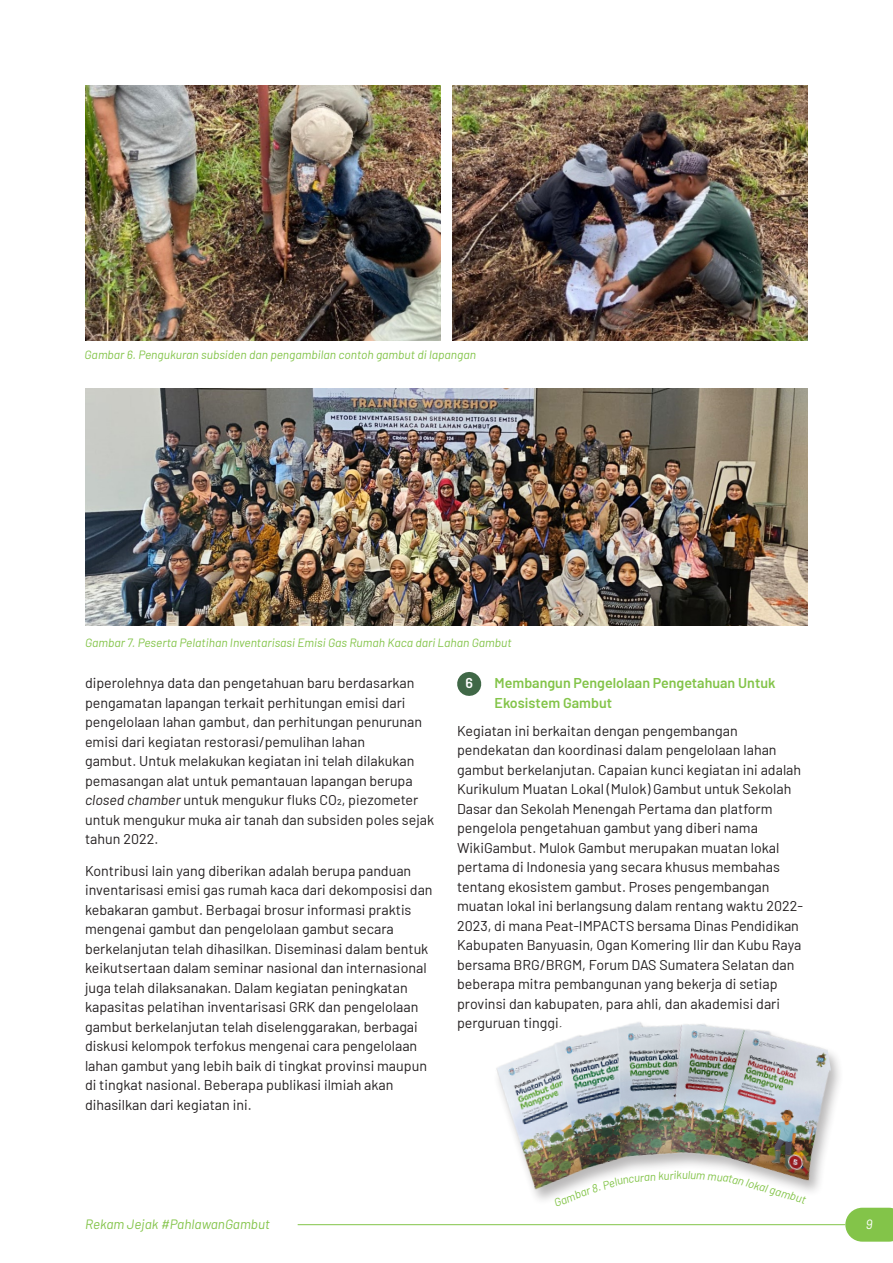
<style>
.page{position:relative;width:893px;height:1263px;background:#fff}
.page>*{position:absolute;margin:0;border:0;box-sizing:border-box;transform-origin:0 0}
.t1{font:14.25px/19.5px "Barlow";color:#231f20}
.t2{font:600 14.25px/19.5px "Barlow";color:#83c449}
.t3{font:600 14.25px "Barlow";color:#fff}
.t4{font:italic 13.5px "Barlow";color:#83c449}
.t5{font:italic 13.5px "Barlow";color:#fff}
.Figure_title{font:italic 12px "Barlow";color:#83c449}
.t6{font:italic 11.4px "Barlow";color:#83c449}
.s1{font-style:italic}
</style>
<div class="page">
<svg style="left:469px;top:672px;width:13px;height:24px"></svg>
<img style="left:85px;top:85px;width:356px;height:255px">
<img style="left:85px;top:389px;width:723px;height:236px">
<img style="left:452px;top:85px;width:356px;height:255px">
<img style="left:491px;top:1022px;width:354px;height:204px">
<svg style="left:845px;top:1208px;width:48px;height:34px;background:#8ec959"></svg>
<hr style="left:298px;top:1224px;width:547px;height:1px;background:#83c449">
<svg style="left:554px;top:1197px;width:8px;height:10px"></svg>
<svg style="left:586px;top:1172px;width:78px;height:22px"></svg>
<svg style="left:683px;top:1173px;width:78px;height:17px"></svg>
<p class="Figure_title" style="left:85px;top:346px;width:393px">Gambar 6. Pengukuran subsiden dan pengambilan contoh gambut di lapangan</p>
<p class="Figure_title" style="left:85px;top:634px;width:428px">Gambar 7. Peserta Pelatihan Inventarisasi Emisi Gas Rumah Kaca dari Lahan Gambut</p>
<p class="t1" style="left:85px;top:672px;width:351px">diperolehnya data dan pengetahuan baru berdasarkan pengamatan lapangan terkait perhitungan emisi dari pengelolaan lahan gambut, dan perhitungan penurunan emisi dari kegiatan restorasi/pemulihan lahan<br>gambut. Untuk melakukan kegiatan ini telah dilakukan pemasangan alat untuk pemantauan lapangan berupa <span class="s1">closed chamber</span> untuk mengukur fluks CO2, piezometer untuk mengukur muka air tanah dan subsiden poles sejak tahun 2022.</p>
<p class="t1" style="left:85px;top:860px;width:349px">Kontribusi lain yang diberikan adalah berupa panduan inventarisasi emisi gas rumah kaca dari dekomposisi dan kebakaran gambut. Berbagai brosur informasi praktis mengenai gambut dan pengelolaan gambut secara berkelanjutan telah dihasilkan. Diseminasi dalam bentuk keikutsertaan dalam seminar nasional dan internasional juga telah dilaksanakan. Dalam kegiatan peningkatan kapasitas pelatihan inventarisasi GRK dan pengelolaan gambut berkelanjutan telah diselenggarakan, berbagai diskusi kelompok terfokus mengenai cara pengelolaan lahan gambut yang lebih baik di tingkat provinsi maupun di tingkat nasional. Beberapa publikasi ilmiah akan dihasilkan dari kegiatan ini.</p>
<p class="t3" style="left:465px;top:673px;width:9px">6</p>
<p class="t2" style="left:495px;top:672px;width:282px">Membangun Pengelolaan Pengetahuan Untuk<br>Ekosistem Gambut</p>
<p class="t1" style="left:457px;top:720px;width:347px">Kegiatan ini berkaitan dengan pengembangan pendekatan dan koordinasi dalam pengelolaan lahan gambut berkelanjutan. Capaian kunci kegiatan ini adalah Kurikulum Muatan Lokal (Mulok) Gambut untuk Sekolah Dasar dan Sekolah Menengah Pertama dan platform pengelola pengetahuan gambut yang diberi nama WikiGambut. Mulok Gambut merupakan muatan lokal pertama di Indonesia yang secara khusus membahas tentang ekosistem gambut. Proses pengembangan muatan lokal ini berlangsung dalam rentang waktu 2022- 2023, di mana Peat-IMPACTS bersama Dinas Pendidikan Kabupaten Banyuasin, Ogan Komering Ilir dan Kubu Raya bersama BRG/BRGM, Forum DAS Sumatera Selatan dan beberapa mitra pembangunan yang bekerja di setiap provinsi dan kabupaten, para ahli, dan akademisi dari perguruan tinggi.</p>
<p class="t6" style="left:558px;top:1193px;width:29px;rotate:-22deg">amba</p>
<p class="t6" style="left:663px;top:1168px;width:20px;rotate:-4deg">urik</p>
<p class="t6" style="left:688px;top:1166px;width:4px">l</p>
<p class="t6" style="left:762px;top:1178px;width:50px;rotate:16deg">al gambut</p>
<p class="t4" style="left:85px;top:1214px;width:186px">Rekam Jejak #PahlawanGambut</p>
<p class="t5" style="left:866px;top:1214px;width:8px">9</p>
</div>
